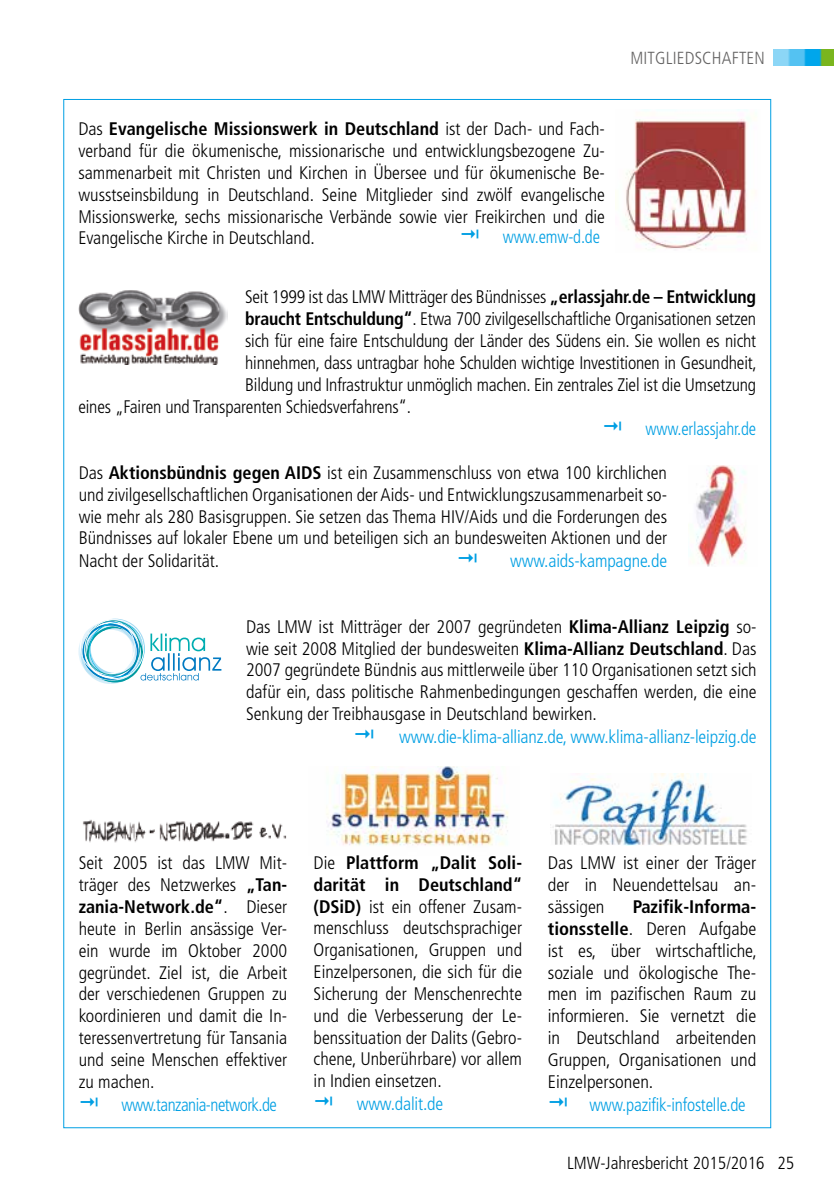
<style>
.page{position:relative;width:834px;height:1191px;background:#fff}
.page>*{position:absolute;margin:0;border:0;box-sizing:border-box;transform-origin:0 0}
.t1{font:300 condensed 18.2px/21.9px "Frutiger";letter-spacing:-.01em;color:#000;text-align:justify}
.t2{font:300 condensed 18.2px "Frutiger";letter-spacing:-.01em;color:#009fe3}
.t3{font:300 condensed 18.2px "Frutiger";letter-spacing:-.01em;color:#009fe3;scale:.94 1}
.t4{font:300 condensed 18.2px "Frutiger";letter-spacing:-.01em;color:#009fe3;scale:.96 1}
.t5{font:300 condensed 18.2px "Frutiger";letter-spacing:-.03em;color:#009fe3;scale:.95 1}
.t6{font:300 condensed 17.5px "Frutiger";color:#000}
.t7{font:300 condensed 17.5px "Frutiger";letter-spacing:.01em;color:#646363}
.s1{font-weight:700}
</style>
<div class="page">
<img style="left:773px;top:50px;width:60px;height:15px">
<img style="left:696px;top:465px;width:50px;height:101px">
<img style="left:625px;top:109px;width:123px;height:140px">
<img style="left:79px;top:290px;width:148px;height:75px">
<img style="left:550px;top:774px;width:197px;height:71px">
<img style="left:83px;top:819px;width:204px;height:24px">
<img style="left:326px;top:766px;width:183px;height:80px">
<svg style="left:78px;top:618px;width:143px;height:66px"></svg>
<p class="t1" style="left:78px;top:118px;width:528px">Das <span class="s1">Evangelische Missionswerk in Deutschland</span> ist der Dach- und Fach&shy;verband für die ökumenische, missionarische und entwicklungsbezogene Zu&shy;sammenarbeit mit Christen und Kirchen in Übersee und für ökumenische Be&shy;wusstseinsbildung in Deutschland. Seine Mitglieder sind zwölf evangelische Missionswerke, sechs missionarische Verbände sowie vier Freikirchen und die Evangelische Kirche in Deutschland.</p>
<p class="t3" style="left:502px;top:226px;width:105px">www.emw-d.de</p>
<p class="t7" style="left:630px;top:48px;width:136px">MITGLIEDSCHAFTEN</p>
<p class="t1" style="left:245px;top:286px;width:512px">Seit 1999 ist das LMW Mitträger des Bündnisses <span class="s1">„erlassjahr.de – Entwicklung</span></p>
<p class="t1" style="left:245px;top:308px;width:512px"><span class="s1">braucht Entschuldung“</span>. Etwa 700 zivilgesellschaftliche Organisationen setzen</p>
<p class="t1" style="left:245px;top:330px;width:512px">sich für eine faire Entschuldung der Länder des Südens ein. Sie wollen es nicht</p>
<p class="t1" style="left:245px;top:352px;width:513px">hinnehmen, dass untragbar hohe Schulden wichtige Investitionen in Gesundheit,</p>
<p class="t1" style="left:245px;top:374px;width:512px">Bildung und Infrastruktur unmöglich machen. Ein zentrales Ziel ist die Umsetzung</p>
<p class="t1" style="left:78px;top:396px;width:334px">eines „Fairen und Transparenten Schiedsverfahrens“.</p>
<p class="t3" style="left:645px;top:419px;width:119px">www.erlassjahr.de</p>
<p class="t1" style="left:79px;top:462px;width:590px">Das <span class="s1">Aktionsbündnis gegen AIDS</span> ist ein Zusammenschluss von etwa 100 kirchlichen und zivilgesellschaftlichen Organisationen der Aids- und Entwicklungszusammenarbeit so&shy;wie mehr als 280 Basisgruppen. Sie setzen das Thema HIV/Aids und die Forderungen des Bündnisses auf lokaler Ebene um und beteiligen sich an bundesweiten Aktionen und der Nacht der Solidarität.</p>
<p class="t2" style="left:510px;top:550px;width:158px">www.aids-kampagne.de</p>
<p class="t1" style="left:246px;top:616px;width:512px">Das LMW ist Mitträger der 2007 gegründeten <span class="s1">Klima-Allianz Leipzig</span> so&shy;wie seit 2008 Mitglied der bundesweiten <span class="s1">Klima-Allianz Deutschland</span>. Das 2007 gegründete Bündnis aus mittlerweile über 110 Organisationen setzt sich dafür ein, dass politische Rahmenbedingungen geschaffen werden, die eine Senkung der Treibhausgase in Deutschland bewirken.</p>
<p class="t2" style="left:399px;top:726px;width:359px">www.die-klima-allianz.de, www.klima-allianz-leipzig.de</p>
<p class="t1" style="left:79px;top:852px;width:210px">Seit 2005 ist das LMW Mit&shy;träger des Netzwerkes <span class="s1">„Tan&shy;zania-Network.de“</span>. Dieser heute in Berlin ansässige Ver&shy;ein wurde im Oktober 2000 gegründet. Ziel ist, die Arbeit der verschiedenen Gruppen zu koordinieren und damit die In&shy;teressenvertretung für Tansania und seine Menschen effektiver zu machen.</p>
<p class="t5" style="left:121px;top:1093px;width:165px">www.tanzania-network.de</p>
<p class="t1" style="left:313px;top:852px;width:210px">Die <span class="s1">Plattform „Dalit Soli&shy;darität in Deutschland“ (DSiD)</span> ist ein offener Zusam&shy;menschluss deutschsprachiger Organisationen, Gruppen und Einzelpersonen, die sich für die Sicherung der Menschenrechte und die Verbesserung der Le&shy;benssituation der Dalits (Gebro&shy;chene, Unberührbare) vor allem in Indien einsetzen.</p>
<p class="t2" style="left:356px;top:1093px;width:88px">www.dalit.de</p>
<p class="t1" style="left:547px;top:852px;width:210px">Das LMW ist einer der Träger der in Neuendettelsau an&shy;sässigen</p>
<p class="t1" style="left:547px;top:896px;width:211px;text-indent:85px"><span class="s1">Pazifik-Informa&shy;tionsstelle</span>. Deren Aufgabe ist es, über wirtschaftliche, soziale und ökologische The&shy;men im pazifischen Raum zu informieren. Sie vernetzt die in Deutschland arbeitenden Gruppen, Organisationen und Einzelpersonen.</p>
<p class="t4" style="left:589px;top:1093px;width:164px">www.pazifik-infostelle.de</p>
<p class="t6" style="left:567px;top:1153px;width:229px">LMW-Jahresbericht 2015/2016 25</p>
</div>
